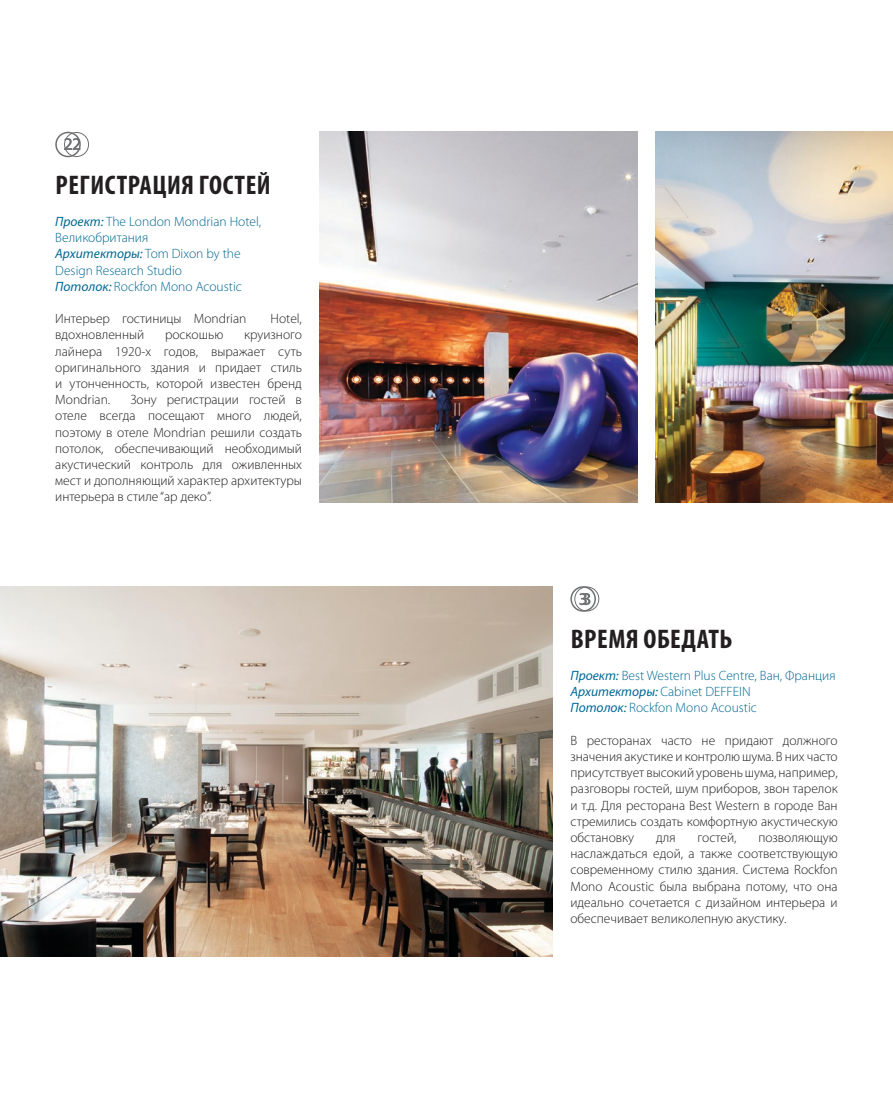
<style>
.page{position:relative;width:893px;height:1106px;background:#fff}
.page>*{position:absolute;margin:0;border:0;box-sizing:border-box;transform-origin:0 0}
.t1{font:700 condensed 27px "Myriad Pro";letter-spacing:.02em;color:#231f20}
.t2{font:300 13.5px/16.2px "Myriad Pro";color:#231f20;text-align:justify}
.t3{font:300 13.5px/16.2px "Myriad Pro";color:#006893}
.s1{font-weight:400;font-style:italic}
</style>
<div class="page">
<img style="left:0;top:586px;width:552px;height:370px">
<img style="left:320px;top:132px;width:317px;height:370px">
<img style="left:655px;top:132px;width:238px;height:370px">
<div style="left:575px;top:587px;width:24px;height:24px;border:1px solid #6d6f71;border-radius:50%"></div>
<div style="left:64px;top:132px;width:25px;height:25px;border:1px solid #6d6f71;border-radius:50%"></div>
<svg style="left:579px;top:593px;width:11px;height:12px"></svg>
<div style="left:570px;top:586px;width:26px;height:25px;border:2px solid #6d6f71;border-radius:50%"></div>
<div style="left:55px;top:132px;width:26px;height:25px;border:2px solid #6d6f71;border-radius:50%"></div>
<svg style="left:64px;top:138px;width:17px;height:12px"></svg>
<h1 class="t1" style="left:56px;top:168px;width:217px">РЕГИСТРАЦИЯ ГОСТЕЙ</h1>
<p class="t3" style="left:55px;top:213px;width:207px"><span class="s1">Проект:</span> The London Mondrian Hotel,<br>Великобритания<br><span class="s1">Архитекторы:</span> Tom Dixon by the<br>Design Research Studio<br><span class="s1">Потолок:</span> Rockfon Mono Acoustic</p>
<p class="t2" style="left:55px;top:310px;width:193px">Интерьер гостиницы Mondrian</p>
<p class="t2" style="left:271px;top:310px;width:33px">Hotel,</p>
<p class="t2" style="left:55px;top:327px;width:91px">вдохновленный</p>
<p class="t2" style="left:165px;top:327px;width:60px">роскошью</p>
<p class="t2" style="left:55px;top:327px;width:248px;text-indent:189px">круизного лайнера 1920-х годов, выражает суть оригинального здания и придает стиль и утонченность, которой известен бренд Mondrian.</p>
<p class="t2" style="left:55px;top:391px;width:248px;text-indent:75px">Зону регистрации гостей в отеле всегда посещают много людей, поэтому в отеле Mondrian решили создать потолок, обеспечивающий необходимый акустический контроль для оживленных мест и дополняющий характер архитектуры интерьера в стиле “ар деко”.</p>
<h1 class="t1" style="left:571px;top:621px;width:163px">ВРЕМЯ ОБЕДАТЬ</h1>
<p class="t3" style="left:570px;top:667px;width:267px"><span class="s1">Проект:</span> Best Western Plus Centre, Ван, Франция<br><span class="s1">Архитекторы:</span> Cabinet DEFFEIN<br><span class="s1">Потолок:</span> Rockfon Mono Acoustic</p>
<p class="t2" style="left:570px;top:732px;width:269px">В ресторанах часто не придают должного значения акустике и контролю шума. В них часто присутствует высокий уровень шума, например, разговоры гостей, шум приборов, звон тарелок и т.д. Для ресторана Best Western в городе Ван стремились создать комфортную акустическую обстановку</p>
<p class="t2" style="left:656px;top:829px;width:21px">для</p>
<p class="t2" style="left:698px;top:829px;width:40px">гостей,</p>
<p class="t2" style="left:570px;top:829px;width:269px;text-indent:188px">позволяющую наслаждаться едой, а также соответствующую современному стилю здания. Система Rockfon Mono Acoustic была выбрана потому, что она идеально сочетается с дизайном интерьера и обеспечивает великолепную акустику.</p>
</div>
